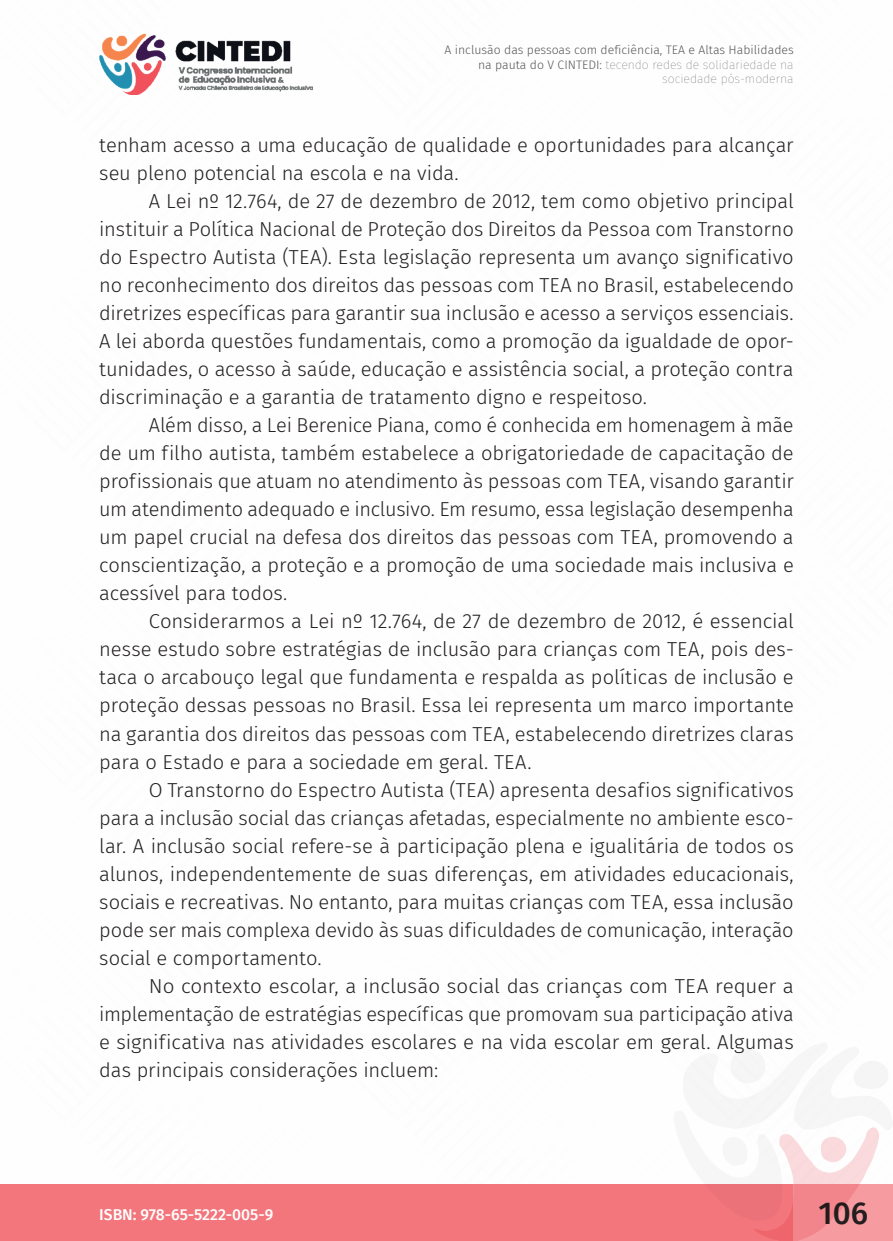
<style>
.page{position:relative;width:893px;height:1241px;background:#fff}
.page>*{position:absolute;margin:0;border:0;box-sizing:border-box;transform-origin:0 0}
.t1{font:500 31.5px "Fira Sans";color:#231f20}
._6_CORPO{font:300 20.12px/28px "Fira Sans";letter-spacing:-.005em;color:#231f20;text-align:justify}
.t2{font:500 15.75px "Fira Sans";color:#fff}
.t3{font:300 12.25px/14.7px "Fira Sans";color:#57585a;text-align:right}
.s1{font-weight:100}
</style>
<div class="page">
<div style="left:0;top:1184px;width:794px;height:56px;background:#f2767c"></div>
<img style="left:99px;top:33px;width:214px;height:61px">
<svg style="left:688px;top:1049px;width:205px;height:191px"></svg>
<p class="t3" style="left:444px;top:42px;width:351px">A inclusão das pessoas com deficiência, TEA e Altas Habilidades na pauta do V CINTEDI: <span class="s1">tecendo redes de solidariedade na sociedade pós-moderna</span></p>
<p class="_6_CORPO" style="left:99px;top:131px;width:696px">tenham acesso a uma educação de qualidade e oportunidades para alcançar seu pleno potencial na escola e na vida.</p>
<p class="_6_CORPO" style="left:99px;top:187px;width:696px;text-indent:50px">A Lei nº 12.764, de 27 de dezembro de 2012, tem como objetivo principal instituir a Política Nacional de Proteção dos Direitos da Pessoa com Transtorno do Espectro Autista (TEA). Esta legislação representa um avanço significativo no reconhecimento dos direitos das pessoas com TEA no Brasil, estabelecendo diretrizes específicas para garantir sua inclusão e acesso a serviços essenciais.<br>A lei aborda questões fundamentais, como a promoção da igualdade de opor&shy;tunidades, o acesso à saúde, educação e assistência social, a proteção contra discriminação e a garantia de tratamento digno e respeitoso.</p>
<p class="_6_CORPO" style="left:99px;top:411px;width:696px;text-indent:50px">Além disso, a Lei Berenice Piana, como é conhecida em homenagem à mãe de um filho autista, também estabelece a obrigatoriedade de capacitação de profissionais que atuam no atendimento às pessoas com TEA, visando garantir um atendimento adequado e inclusivo. Em resumo, essa legislação desempenha um papel crucial na defesa dos direitos das pessoas com TEA, promovendo a conscientização, a proteção e a promoção de uma sociedade mais inclusiva e acessível para todos.</p>
<p class="_6_CORPO" style="left:99px;top:607px;width:696px;text-indent:50px">Considerarmos a Lei nº 12.764, de 27 de dezembro de 2012, é essencial nesse estudo sobre estratégias de inclusão para crianças com TEA, pois des&shy;taca o arcabouço legal que fundamenta e respalda as políticas de inclusão e proteção dessas pessoas no Brasil. Essa lei representa um marco importante na garantia dos direitos das pessoas com TEA, estabelecendo diretrizes claras para o Estado e para a sociedade em geral. TEA.</p>
<p class="_6_CORPO" style="left:99px;top:775px;width:696px;text-indent:50px">O Transtorno do Espectro Autista (TEA) apresenta desafios significativos para a inclusão social das crianças afetadas, especialmente no ambiente esco&shy;lar. A inclusão social refere-se à participação plena e igualitária de todos os alunos, independentemente de suas diferenças, em atividades educacionais, sociais e recreativas. No entanto, para muitas crianças com TEA, essa inclusão pode ser mais complexa devido às suas dificuldades de comunicação, interação social e comportamento.</p>
<p class="_6_CORPO" style="left:99px;top:971px;width:696px;text-indent:50px">No contexto escolar, a inclusão social das crianças com TEA requer a implementação de estratégias específicas que promovam sua participação ativa e significativa nas atividades escolares e na vida escolar em geral. Algumas das principais considerações incluem:</p>
<p class="t2" style="left:99px;top:1201px;width:176px">ISBN: 978-65-5222-005-9</p>
<h1 class="t1" style="left:819px;top:1187px;width:51px">106</h1>
</div>
